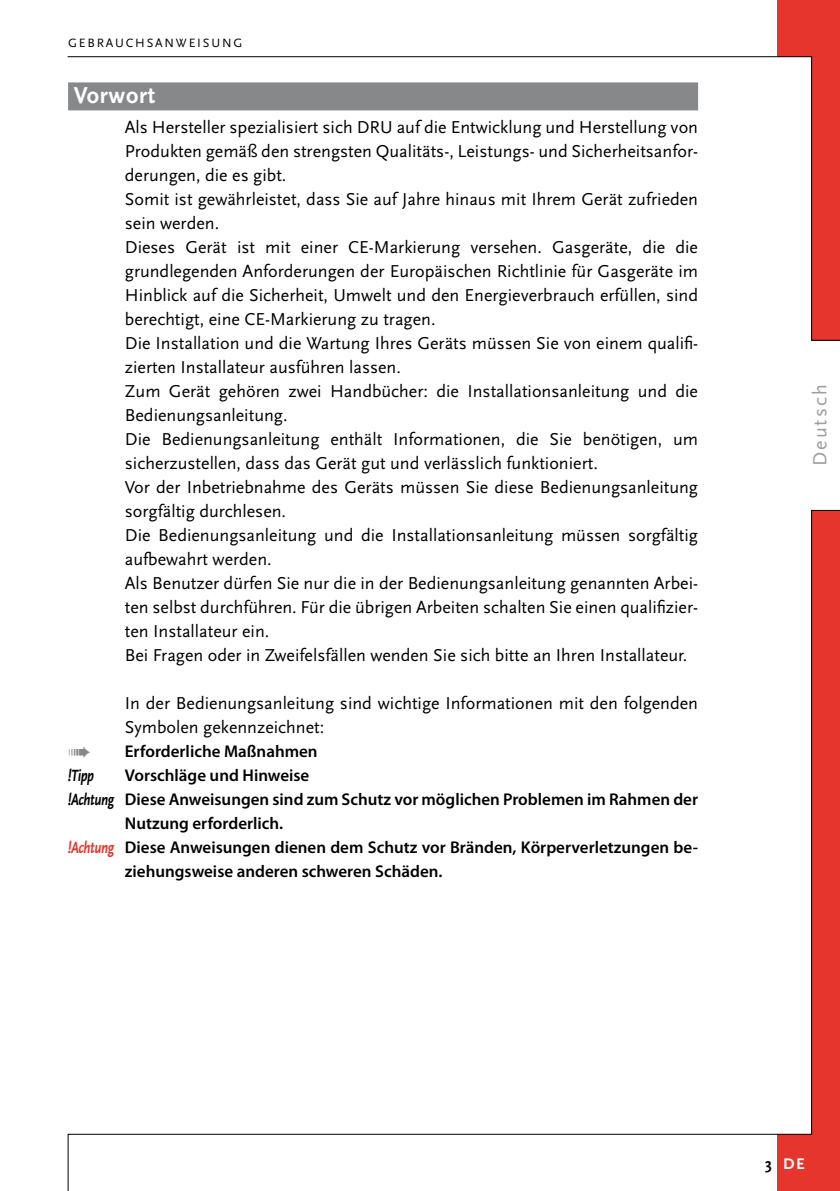
<style>
.page{position:relative;width:840px;height:1191px;background:#fff}
.page>*{position:absolute;margin:0;border:0;box-sizing:border-box;transform-origin:0 0}
.t1{font:700 24px "Scala Sans";letter-spacing:.025em;color:#fff}
.t2{font:20px "Scala Sans";letter-spacing:.105em;color:#9c9e9f}
.t3{font:18px/24px "Scala Sans";color:#000}
.t4{font:600 17px "Myriad Pro";color:#000}
.t5{font:italic 700 17px "Scala Sans";color:#000;scale:.77 1}
.t6{font:700 16px "Scala Sans";color:#fff}
.t7{font:700 16px "Scala Sans";color:#000}
.t8{font:12.6px "Scala Sans";letter-spacing:.145em;color:#000}
.s1{font-family:"Scala Sans";font-weight:700;font-style:italic}
.s2{font-family:"Scala Sans";font-weight:700;font-style:italic;color:#e5352c}
</style>
<div class="page">
<svg style="left:810px;top:57px;width:29px;height:283px"></svg>
<svg style="left:811px;top:510px;width:28px;height:624px"></svg>
<div style="left:68px;top:82px;width:629px;height:28px;background:#87888a"></div>
<div style="left:777px;top:1134px;width:62px;height:57px;background:#e5352c"></div>
<div style="left:777px;top:0;width:62px;height:57px;background:#e5352c"></div>
<hr style="left:68px;top:56px;width:743px;height:1px;background:#000">
<svg style="left:68px;top:1133px;width:743px;height:58px"></svg>
<p class="t8" style="left:68px;top:36px;width:176px">GEBRAUCHSANWEISUNG</p>
<h1 class="t1" style="left:74px;top:82px;width:83px">Vorwort</h1>
<p class="t3" style="left:125px;top:116px;width:574px">Als Hersteller spezialisiert sich DRU auf die Entwicklung und Herstellung von Produkten gemäß den strengsten Qualitäts-, Leistungs- und Sicherheitsanfor&shy;derungen, die es gibt.<br>Somit ist gewährleistet, dass Sie auf Jahre hinaus mit Ihrem Gerät zufrieden sein werden.<br>Dieses Gerät ist mit einer CE-Markierung versehen. Gasgeräte, die die grundlegenden Anforderungen der Europäischen Richtlinie für Gasgeräte im Hinblick auf die Sicherheit, Umwelt und den Energieverbrauch erfüllen, sind berechtigt, eine CE-Markierung zu tragen.<br>Die Installation und die Wartung Ihres Geräts müssen Sie von einem qualifi&shy;zierten Installateur ausführen lassen.<br>Zum Gerät gehören zwei Handbücher: die Installationsanleitung und die Bedienungsanleitung.<br>Die Bedienungsanleitung enthält Informationen, die Sie benötigen, um sicherzustellen, dass das Gerät gut und verlässlich funktioniert.<br>Vor der Inbetriebnahme des Geräts müssen Sie diese Bedienungsanleitung sorgfältig durchlesen.<br>Die Bedienungsanleitung und die Installationsanleitung müssen sorgfältig aufbewahrt werden.<br>Als Benutzer dürfen Sie nur die in der Bedienungsanleitung genannten Arbei&shy;ten selbst durchführen. Für die übrigen Arbeiten schalten Sie einen qualifizier&shy;ten Installateur ein.<br>Bei Fragen oder in Zweifelsfällen wenden Sie sich bitte an Ihren Installateur.</p>
<p class="t3" style="left:125px;top:691px;width:574px">In der Bedienungsanleitung sind wichtige Informationen mit den folgenden<br>Symbolen gekennzeichnet:</p>
<p class="t4" style="left:125px;top:741px;width:194px">Erforderliche Maßnahmen</p>
<p class="t5" style="left:68px;top:766px;width:35px">!Tipp</p>
<p class="t4" style="left:125px;top:765px;width:186px">Vorschläge und Hinweise</p>
<p class="t4" style="left:68px;top:789px;width:631px"><span class="s1">!Achtung</span> Diese Anweisungen sind zum Schutz vor möglichen Problemen im Rahmen der</p>
<p class="t4" style="left:125px;top:813px;width:160px">Nutzung erforderlich.</p>
<p class="t4" style="left:68px;top:837px;width:631px"><span class="s2">!Achtung</span> Diese Anweisungen dienen dem Schutz vor Bränden, Körperverletzungen be-</p>
<p class="t4" style="left:125px;top:861px;width:319px">ziehungsweise anderen schweren Schäden.</p>
<p class="t2" style="left:808px;top:466px;width:83px;rotate:-90deg">Deutsch</p>
<p class="t7" style="left:764px;top:1154px;width:8px">3</p>
<p class="t6" style="left:782px;top:1154px;width:23px">DE</p>
</div>
